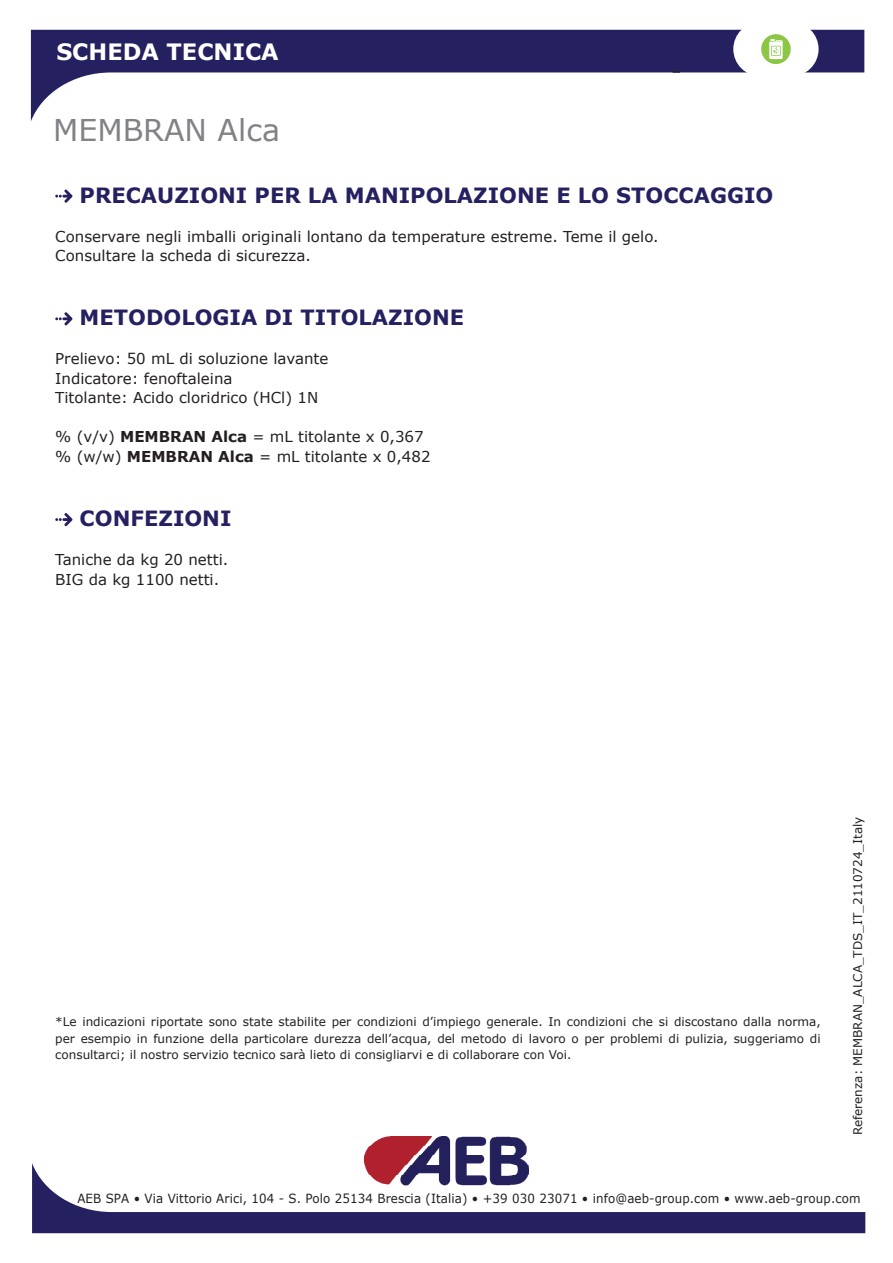
<style>
.page{position:relative;width:893px;height:1263px;background:#fff}
.page>*{position:absolute;margin:0;border:0;box-sizing:border-box;transform-origin:0 0}
.t1{font:30px "Verdana";color:#808285}
.t2{font:700 22.5px "Verdana";color:#fff}
.t3{font:700 21px "Verdana";color:#252161}
.t4{font:15px/19.5px "Verdana";color:#231f20}
.t5{font:12.6px "Verdana";letter-spacing:.01em;color:#231f20;scale:.94 1}
.t6{font:12px/16.5px "Verdana";color:#231f20;text-align:justify}
.s1{font-weight:700}
</style>
<div class="page">
<svg style="left:31px;top:30px;width:833px;height:91px"></svg>
<svg style="left:32px;top:1163px;width:833px;height:70px"></svg>
<img style="left:364px;top:1136px;width:165px;height:49px">
<svg style="left:673px;top:71px;width:7px;height:2px"></svg>
<div style="left:733px;top:22px;width:86px;height:54px;background:#fff;border-radius:27px"></div>
<div style="left:761px;top:34px;width:30px;height:30px;background:#8bc644;border-radius:50%"></div>
<svg style="left:769px;top:39px;width:14px;height:20px"></svg>
<svg style="left:55px;top:190px;width:17px;height:13px"></svg>
<svg style="left:55px;top:312px;width:17px;height:13px"></svg>
<svg style="left:55px;top:513px;width:17px;height:13px"></svg>
<h2 class="t2" style="left:56px;top:36px;width:224px">SCHEDA TECNICA</h2>
<h1 class="t1" style="left:53px;top:110px;width:228px">MEMBRAN Alca</h1>
<h3 class="t3" style="left:80px;top:180px;width:695px">PRECAUZIONI PER LA MANIPOLAZIONE E LO STOCCAGGIO</h3>
<p class="t4" style="left:55px;top:226px;width:605px">Conservare negli imballi originali lontano da temperature estreme. Teme il gelo.<br>Consultare la scheda di sicurezza.</p>
<h3 class="t3" style="left:80px;top:303px;width:386px">METODOLOGIA DI TITOLAZIONE</h3>
<p class="t4" style="left:55px;top:349px;width:275px">Prelievo: 50 mL di soluzione lavante<br>Indicatore: fenoftaleina<br>Titolante: Acido cloridrico (HCl) 1N</p>
<p class="t4" style="left:55px;top:427px;width:377px">% (v/v) <span class="s1">MEMBRAN Alca</span> = mL titolante x 0,367 % (w/w) <span class="s1">MEMBRAN Alca</span> = mL titolante x 0,482</p>
<h3 class="t3" style="left:80px;top:504px;width:153px">CONFEZIONI</h3>
<p class="t4" style="left:55px;top:550px;width:174px">Taniche da kg 20 netti.<br>BIG da kg 1100 netti.</p>
<p class="t6" style="left:55px;top:1013px;width:767px">*Le indicazioni riportate sono state stabilite per condizioni d’impiego generale. In condizioni che si discostano dalla norma, per esempio in funzione della particolare durezza dell’acqua, del metodo di lavoro o per problemi di pulizia, suggeriamo di consultarci; il nostro servizio tecnico sarà lieto di consigliarvi e di collaborare con Voi.</p>
<p class="t6" style="left:849px;top:1135px;width:320px;rotate:-90deg">Referenza: MEMBRAN_ALCA_TDS_IT_2110724_Italy</p>
<p class="t5" style="left:77px;top:1190px;width:835px">AEB SPA • Via Vittorio Arici, 104 - S. Polo 25134 Brescia (Italia) • +39 030 23071 • info@aeb-group.com • www.aeb-group.com</p>
</div>
